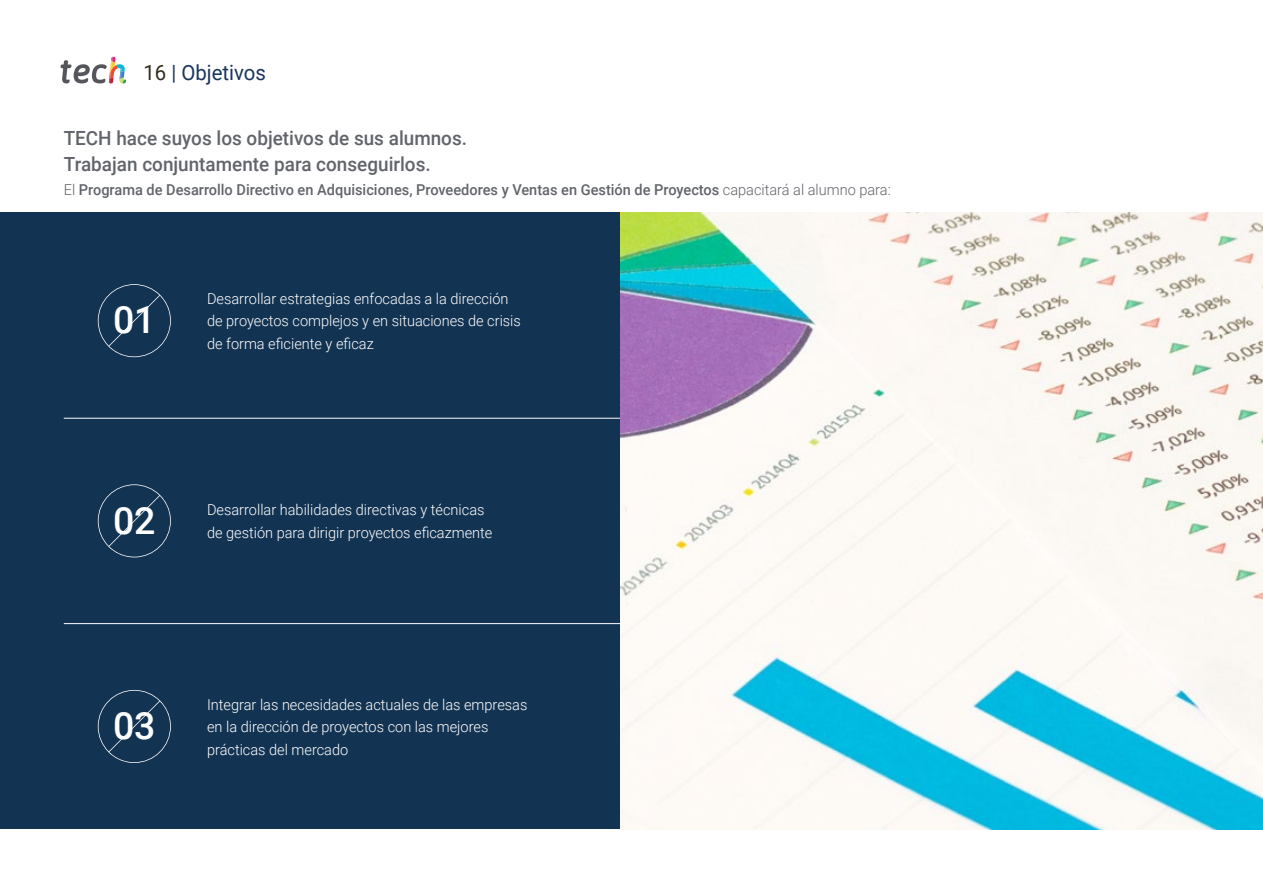
<style>
.page{position:relative;width:1263px;height:893px;background:#fff}
.page>*{position:absolute;margin:0;border:0;box-sizing:border-box;transform-origin:0 0}
.t1{font:500 37.5px "Roboto";color:#fff}
.t2{font:21px "Roboto";color:#1a355c}
.t3{font:500 19.5px/25.5px "Roboto";color:#61646a}
.t4{font:300 15px/22.5px "Roboto";color:#fff}
.t5{font:500 15px "Roboto";color:#61646a}
.s1{color:#312e20}
.s2{font-weight:300}
</style>
<div class="page">
<div style="left:0;top:213px;width:621px;height:616px;background:#123352"></div>
<hr style="left:64px;top:418px;width:1199px;height:1px;background:#fff">
<hr style="left:64px;top:623px;width:1199px;height:1px;background:#fff">
<svg style="left:98px;top:284px;width:73px;height:73px"></svg>
<svg style="left:98px;top:690px;width:73px;height:73px"></svg>
<svg style="left:98px;top:484px;width:73px;height:73px"></svg>
<img style="left:621px;top:213px;width:642px;height:616px">
<svg style="left:61px;top:57px;width:65px;height:27px"></svg>
<h2 class="t2" style="left:144px;top:57px;width:124px"><span class="s1">16</span> | Objetivos</h2>
<h3 class="t3" style="left:64px;top:125px;width:405px">TECH hace suyos los objetivos de sus alumnos.<br>Trabajan conjuntamente para conseguirlos.</h3>
<p class="t5" style="left:64px;top:179px;width:828px"><span class="s2">El</span> Programa de Desarrollo Directivo en Adquisiciones, Proveedores y Ventas en Gestión de Proyectos <span class="s2">capacitará al alumno para:</span></p>
<h1 class="t1" style="left:113px;top:294px;width:44px">01</h1>
<p class="t4" style="left:207px;top:287px;width:315px">Desarrollar estrategias enfocadas a la dirección de proyectos complejos y en situaciones de crisis de forma eficiente y eficaz</p>
<h1 class="t1" style="left:113px;top:494px;width:44px">02</h1>
<p class="t4" style="left:207px;top:498px;width:279px">Desarrollar habilidades directivas y técnicas</p>
<p class="t4" style="left:207px;top:521px;width:287px">de gestión para dirigir proyectos eficazmente</p>
<h1 class="t1" style="left:113px;top:699px;width:44px">03</h1>
<p class="t4" style="left:207px;top:692px;width:322px">Integrar las necesidades actuales de las empresas en la dirección de proyectos con las mejores prácticas del mercado</p>
</div>
